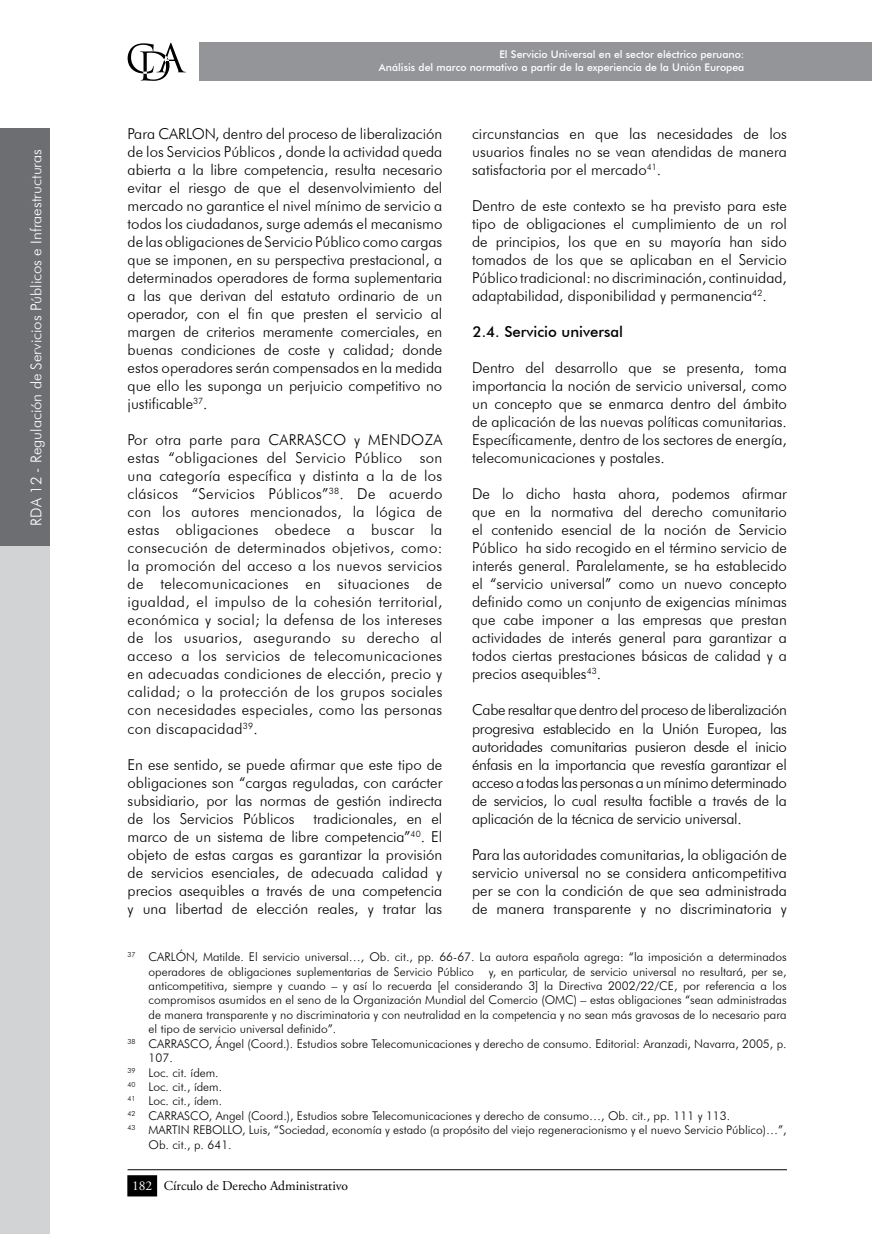
<style>
.page{position:relative;width:872px;height:1234px;background:#fff}
.page>*{position:absolute;margin:0;border:0;box-sizing:border-box;transform-origin:0 0}
.t1{font:300 15px/18px "Futura BT";color:#000;text-align:justify}
.t2{font:300 15px "Futura BT";color:#fff}
.t3{font:500 15px "Futura BT";color:#000}
.t4{font:13.5px "Adobe Garamond Pro";color:#000}
.t5{font:300 12px/14.4px "Futura BT";color:#000}
.t6{font:500 10.5px/12.6px "Futura BT";color:#fff;text-align:right}
.s1{color:#fff}
</style>
<div class="page">
<div style="left:199px;top:43px;width:673px;height:38px;background:#939598"></div>
<svg style="left:128px;top:43px;width:58px;height:38px"></svg>
<hr style="left:128px;top:1168px;width:659px;height:1px;background:#000">
<div style="left:128px;top:1175px;width:28px;height:20px;background:#000"></div>
<div style="left:127px;top:1174px;width:30px;height:22px;border:2px solid #000"></div>
<div style="left:0;top:539px;width:50px;height:694px;background:#d1d3d4"></div>
<div style="left:0;top:128px;width:50px;height:418px;background:#6d6e71"></div>
<p class="t2" style="left:27px;top:525px;width:378px;rotate:-90deg">RDA 12 - Regulación de Servicios Públicos e I nfraestructuras</p>
<p class="t6" style="left:379px;top:48px;width:367px">El Servicio Universal en el sector eléctrico peruano:<br>Análisis del marco normativo a partir de la experiencia de la Unión Europea</p>
<p class="t1" style="left:128px;top:125px;width:316px">Para CARLON, dentro del proceso de liberalización de los Servicios Públicos , donde la actividad queda abierta a la libre competencia, resulta necesario evitar el riesgo de que el desenvolvimiento del mercado no garantice el nivel mínimo de servicio a todos los ciudadanos, surge además el mecanismo de las obligaciones de Servicio Público como cargas que se imponen, en su perspectiva prestacional, a determinados operadores de forma suplementaria a las que derivan del estatuto ordinario de un operador, con el fin que presten el servicio al margen de criterios meramente comerciales, en buenas condiciones de coste y calidad; donde estos operadores serán compensados en la medida que ello les suponga un perjuicio competitivo no justificable<sup>37</sup>.</p>
<p class="t1" style="left:128px;top:431px;width:316px">Por otra parte para CARRASCO y ME NDOZA estas “obligaciones del Servicio Público son una categoría específica y distinta a la de los clásicos “Servicios Públicos”<sup>38</sup>. De acuerdo con los autores mencionados, la lógica de estas obligaciones obedece a buscar la consecución de determinados objetivos, como: la promoción del acceso a los nuevos servicios de telecomunicaciones en situaciones de igualdad, el impulso de la cohesión territorial, económica y social; la defensa de los intereses de los usuarios, asegurando su derecho al acceso a los servicios de telecomunicaciones en adecuadas condiciones de elección, precio y calidad; o la protección de los grupos sociales con necesidades especiales, como las personas con discapacidad<sup>39</sup>.</p>
<p class="t1" style="left:128px;top:755px;width:316px">E n ese sentido, se puede afirmar que este tipo de obligaciones son “cargas reguladas, con carácter subsidiario, por las normas de gestión indirecta de los Servicios Públicos</p>
<p class="t1" style="left:128px;top:809px;width:316px;text-indent:186px">tradicionales, en el marco de un sistema de libre competencia”<sup>40</sup>. E l objeto de estas cargas es garantizar la provisión de servicios esenciales, de adecuada calidad y precios asequibles a través de una competencia y una libertad de elección reales, y tratar las</p>
<p class="t1" style="left:472px;top:125px;width:316px">circunstancias en que las necesidades de los usuarios finales no se vean atendidas de manera satisfactoria por el mercado<sup>41</sup>.</p>
<p class="t1" style="left:472px;top:197px;width:316px">Dentro de este contexto se ha previsto para este tipo de obligaciones el cumplimiento de un rol de principios, los que en su mayoría han sido tomados de los que se aplicaban en el Servicio Público tradicional: no discriminación, continuidad, adaptabilidad, disponibilidad y permanencia<sup>42</sup>.</p>
<p class="t3" style="left:472px;top:323px;width:152px">2.4. Servicio universal</p>
<p class="t1" style="left:472px;top:359px;width:316px">Dentro del desarrollo que se presenta, toma importancia la noción de servicio universal, como un concepto que se enmarca dentro del ámbito de aplicación de las nuevas políticas comunitarias.<br>Específicamente, dentro de los sectores de energía, telecomunicaciones y postales.</p>
<p class="t1" style="left:472px;top:485px;width:316px">De lo dicho hasta ahora, podemos afirmar que en la normativa del derecho comunitario el contenido esencial de la noción de Servicio Público ha sido recogido en el término servicio de interés general. Paralelamente, se ha establecido el “servicio universal” como un nuevo concepto definido como un conjunto de exigencias mínimas que cabe imponer a las empresas que prestan actividades de interés general para garantizar a todos ciertas prestaciones básicas de calidad y a precios asequibles<sup>43</sup>.</p>
<p class="t1" style="left:472px;top:701px;width:316px">Cabe resaltar que dentro del proceso de liberalización progresiva establecido en la Unión E uropea, las autoridades comunitarias pusieron desde el inicio énfasis en la importancia que revestía garantizar el acceso a todas las personas a un mínimo determinado de servicios, lo cual resulta factible a través de la aplicación de la técnica de servicio universal.</p>
<p class="t1" style="left:472px;top:845px;width:316px">Para las autoridades comunitarias, la obligación de servicio universal no se considera anticompetitiva per se con la condición de que sea administrada de manera transparente y no discriminatoria y</p>
<p class="t5" style="left:149px;top:949px;width:639px;text-indent:-21px"><sup>37</sup> CARLÓN, Matilde. E l servicio universal…, Ob. cit., pp. 66-67. La autora española agrega: “la imposición a determinados operadores de obligaciones suplementarias de Servicio Público</p>
<p class="t5" style="left:489px;top:963px;width:299px">y, en particular, de servicio universal no resultará, per se,</p>
<p class="t5" style="left:149px;top:978px;width:639px">anticompetitiva, siempre y cuando – y así lo recuerda [el considerando 3] la Directiva 2002/22/CE , por referencia a los</p>
<p class="t5" style="left:149px;top:992px;width:639px">compromisos asumidos en el seno de la Organización Mundial del Comercio (OMC) – estas obligaciones “sean administradas</p>
<p class="t5" style="left:149px;top:1007px;width:639px">de manera transparente y no discriminatoria y con neutralidad en la competencia y no sean más gravosas de lo necesario para</p>
<p class="t5" style="left:149px;top:1021px;width:189px">el tipo de servicio universal definido”.</p>
<p class="t5" style="left:127px;top:1035px;width:661px"><sup>38</sup> CARRASCO, Ángel (Coord.). Estudios sobre Telecomunicaciones y derecho de consumo. Editorial: Aranzadi, Navarra, 2005, p.</p>
<p class="t5" style="left:149px;top:1050px;width:26px">107.</p>
<p class="t5" style="left:127px;top:1064px;width:93px"><sup>39</sup> Loc. cit. ídem.</p>
<p class="t5" style="left:127px;top:1079px;width:96px"><sup>40</sup> Loc. cit., ídem.</p>
<p class="t5" style="left:127px;top:1093px;width:96px"><sup>41</sup> Loc. cit., ídem.</p>
<p class="t5" style="left:127px;top:1107px;width:604px"><sup>42</sup> CARRASCO, Angel (Coord.), Estudios sobre Telecomunicaciones y derecho de consumo…, Ob. cit., pp. 111 y 113.</p>
<p class="t5" style="left:127px;top:1122px;width:661px"><sup>43</sup> MARTI N RE BOLLO, Luis, “Sociedad, economía y estado (a propósito del viejo regeneracionismo y el nuevo Servicio Público)…”,</p>
<p class="t5" style="left:149px;top:1136px;width:85px">Ob. cit., p. 641.</p>
<p class="t4" style="left:132px;top:1176px;width:218px"><span class="s1">182</span> Círculo de Derecho Administrativo</p>
</div>
